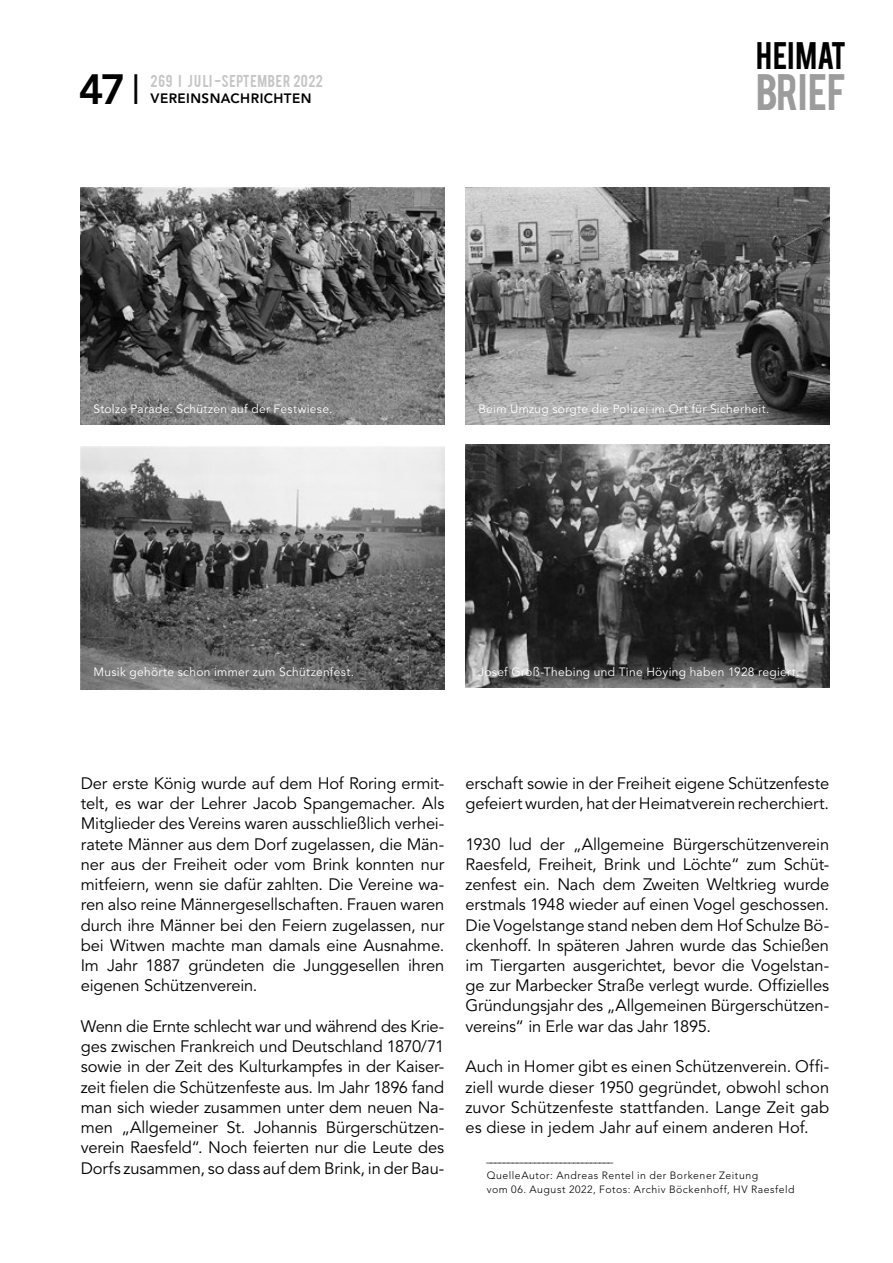
<style>
.page{position:relative;width:893px;height:1263px;background:#fff}
.page>*{position:absolute;margin:0;border:0;box-sizing:border-box;transform-origin:0 0}
.t1{font:800 42px "Avenir";color:#000}
.t2{font:40.2px "Bebas";letter-spacing:-.005em;color:#9c9c9d}
.t3{font:30.15px "Bebas";color:#000}
.t4{font:16.5px/20.2px "Avenir";letter-spacing:-.01em;color:#000;text-align:justify}
.t5{font:13.5px "Bebas";letter-spacing:.055em;color:#c5c6c6}
.t6{font:800 13.5px "Avenir";letter-spacing:.03em;color:#000}
.t7{font:12px "Avenir";letter-spacing:.025em;color:#fff}
.t8{font:300 10.5px/13.5px "Avenir";letter-spacing:.05em;color:#000}
.t9{font:italic 10.5px "Chaparral Pro";color:#000}
.s1{color:#fff}
.s2{font-weight:300}
</style>
<div class="page">
<img style="left:81px;top:187px;width:363px;height:237px">
<img style="left:466px;top:187px;width:363px;height:237px">
<img style="left:81px;top:447px;width:363px;height:242px">
<img style="left:466px;top:445px;width:363px;height:242px">
<h3 class="t3" style="left:756px;top:34px;width:92px">HEIMAT</h3>
<h1 class="t1" style="left:79px;top:64px;width:64px">47<span class="s1">03</span><span class="s2">I</span></h1>
<h2 class="t2" style="left:756px;top:62px;width:92px">BRIEF</h2>
<p class="t5" style="left:151px;top:71px;width:174px">269 I JULI -SEPTEMBER 2022</p>
<p class="t6" style="left:151px;top:91px;width:162px">VEREINSNACHRICHTEN</p>
<p class="t7" style="left:94px;top:402px;width:240px">Stolze Parade: Schützen auf der Festwiese.</p>
<p class="t7" style="left:478px;top:402px;width:292px">Beim Umzug sorgte die Polizei im Ort für Sicherheit.</p>
<p class="t7" style="left:94px;top:665px;width:262px">Musik gehörte schon immer zum Schützenfest.</p>
<p class="t7" style="left:478px;top:665px;width:323px">Josef Groß-Thebing und Tine Höying haben 1928 regiert.</p>
<p class="t4" style="left:81px;top:773px;width:365px">Der erste König wurde auf dem Hof Roring ermit&shy;telt, es war der Lehrer Jacob Spangemacher. Als Mitglieder des Vereins waren ausschließlich verhei&shy;ratete Männer aus dem Dorf zugelassen, die Män&shy;ner aus der Freiheit oder vom Brink konnten nur mitfeiern, wenn sie dafür zahlten. Die Vereine wa&shy;ren also reine Männergesellschaften. Frauen waren durch ihre Männer bei den Feiern zugelassen, nur bei Witwen machte man damals eine Ausnahme.<br>Im Jahr 1887 gründeten die Junggesellen ihren eigenen Schützenverein.</p>
<p class="t4" style="left:81px;top:1016px;width:365px">Wenn die Ernte schlecht war und während des Krie&shy;ges zwischen Frankreich und Deutschland 1870/71 sowie in der Zeit des Kulturkampfes in der Kaiser&shy;zeit fielen die Schützenfeste aus. Im Jahr 1896 fand man sich wieder zusammen unter dem neuen Na&shy;men „Allgemeiner St. Johannis Bürgerschützen&shy;verein Raesfeld“. Noch feierten nur die Leute des Dorfs zusammen, so dass auf dem Brink, in der Bau-</p>
<p class="t4" style="left:466px;top:773px;width:365px">erschaft sowie in der Freiheit eigene Schützenfeste gefeiert wurden, hat der Heimatverein recherchiert.</p>
<p class="t4" style="left:466px;top:834px;width:365px">1930 lud der „Allgemeine Bürgerschützenverein Raesfeld, Freiheit, Brink und Löchte“ zum Schüt&shy;zenfest ein. Nach dem Zweiten Weltkrieg wurde erstmals 1948 wieder auf einen Vogel geschossen.<br>Die Vogelstange stand neben dem Hof Schulze Bö&shy;ckenhoff. In späteren Jahren wurde das Schießen im Tiergarten ausgerichtet, bevor die Vogelstan&shy;ge zur Marbecker Straße verlegt wurde. Offizielles Gründungsjahr des „Allgemeinen Bürgerschützen&shy;vereins“ in Erle war das Jahr 1895.</p>
<p class="t4" style="left:466px;top:1057px;width:365px">Auch in Homer gibt es einen Schützenverein. Offi&shy;ziell wurde dieser 1950 gegründet, obwohl schon zuvor Schützenfeste stattfanden. Lange Zeit gab es diese in jedem Jahr auf einem anderen Hof.</p>
<p class="t9" style="left:487px;top:1152px;width:128px">_____________________________</p>
<p class="t8" style="left:487px;top:1169px;width:309px">QuelleAutor: Andreas Rentel in der Borkener Zeitung<br>vom 06. August 2022, Fotos: Archiv Böckenhoff, HV Raesfeld</p>
</div>
